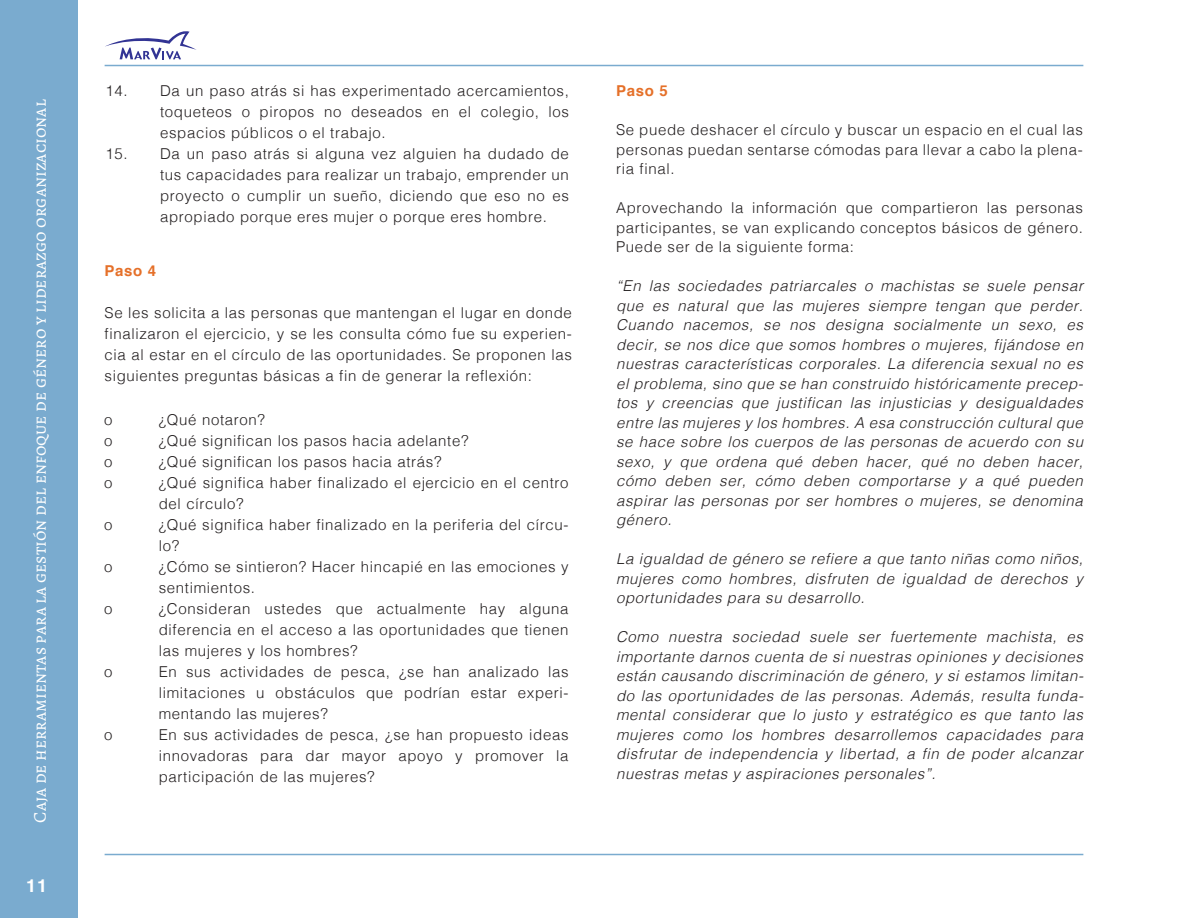
<style>
.page{position:relative;width:1188px;height:918px;background:#fff}
.page>*{position:absolute;margin:0;border:0;box-sizing:border-box;transform-origin:0 0}
.t1{font:18px "Alegreya SC";color:#fff}
.t2{font:700 18px "Helvetica";color:#fff}
.t3{font:300 15px/21px "Helvetica";letter-spacing:.045em;color:#231f20;text-align:justify}
.t4{font:italic 300 15px/19.5px "Helvetica";letter-spacing:.045em;color:#231f20;text-align:justify}
.t5{font:700 15px "Helvetica";letter-spacing:.045em;color:#e57029}
</style>
<div class="page">
<div style="left:0;top:0;width:77px;height:918px;background:#7aabcf"></div>
<hr style="left:105px;top:65px;width:978px;height:1px;background:#7aabcf">
<hr style="left:105px;top:854px;width:978px;height:1px;background:#7aabcf">
<svg style="left:105px;top:31px;width:91px;height:28px"></svg>
<p class="t1" style="left:29px;top:823px;width:725px;rotate:-90deg">Caja de herramientas para la gestión del enfoque de género y liderazgo organizacional</p>
<p class="t2" style="left:26px;top:871px;width:22px">11</p>
<p class="t3" style="left:105px;top:79px;width:24px">14.</p>
<p class="t3" style="left:105px;top:142px;width:24px">15.</p>
<p class="t3" style="left:160px;top:79px;width:410px;text-align:left">Da un paso atrás si has experimentado acercamientos, toqueteos o piropos no deseados en el colegio, los espacios públicos o el trabajo.<br>Da un paso atrás si alguna vez alguien ha dudado de tus capacidades para realizar un trabajo, emprender un proyecto o cumplir un sueño, diciendo que eso no es apropiado porque eres mujer o porque eres hombre.</p>
<p class="t5" style="left:105px;top:259px;width:53px">Paso 4</p>
<p class="t3" style="left:105px;top:301px;width:469px">Se les solicita a las personas que mantengan el lugar en donde finalizaron el ejercicio, y se les consulta cómo fue su experien&shy;cia al estar en el círculo de las oportunidades. Se proponen las siguientes preguntas básicas a fin de generar la reflexión:</p>
<p class="t3" style="left:104px;top:408px;width:10px">o o o o</p>
<p class="t3" style="left:104px;top:513px;width:10px">o</p>
<p class="t3" style="left:104px;top:555px;width:10px">o</p>
<p class="t3" style="left:104px;top:597px;width:10px">o</p>
<p class="t3" style="left:104px;top:660px;width:10px">o</p>
<p class="t3" style="left:104px;top:723px;width:10px">o</p>
<p class="t3" style="left:159px;top:408px;width:411px;text-align:left">¿Qué notaron?<br>¿Qué significan los pasos hacia adelante?<br>¿Qué significan los pasos hacia atrás?<br>¿Qué significa haber finalizado el ejercicio en el centro del círculo?<br>¿Qué significa haber finalizado en la periferia del círcu&shy;lo?<br>¿Cómo se sintieron? Hacer hincapié en las emociones y sentimientos.<br>¿Consideran ustedes que actualmente hay alguna diferencia en el acceso a las oportunidades que tienen las mujeres y los hombres?<br>En sus actividades de pesca, ¿se han analizado las limitaciones u obstáculos que podrían estar experi&shy;mentando las mujeres?<br>En sus actividades de pesca, ¿se han propuesto ideas innovadoras para dar mayor apoyo y promover la participación de las mujeres?</p>
<p class="t5" style="left:616px;top:79px;width:53px">Paso 5</p>
<p class="t3" style="left:616px;top:119px;width:468px;line-height:19.5px">Se puede deshacer el círculo y buscar un espacio en el cual las personas puedan sentarse cómodas para llevar a cabo la plena&shy;ria final.</p>
<p class="t3" style="left:616px;top:197px;width:468px;line-height:19.5px">Aprovechando la información que compartieron las personas participantes, se van explicando conceptos básicos de género.<br>Puede ser de la siguiente forma:</p>
<p class="t4" style="left:616px;top:275px;width:469px">“En las sociedades patriarcales o machistas se suele pensar que es natural que las mujeres siempre tengan que perder.<br>Cuando nacemos, se nos designa socialmente un sexo, es decir, se nos dice que somos hombres o mujeres, fijándose en nuestras características corporales. La diferencia sexual no es el problema, sino que se han construido históricamente precep&shy;tos y creencias que justifican las injusticias y desigualdades entre las mujeres y los hombres. A esa construcción cultural que se hace sobre los cuerpos de las personas de acuerdo con su sexo, y que ordena qué deben hacer, qué no deben hacer, cómo deben ser, cómo deben comportarse y a qué pueden aspirar las personas por ser hombres o mujeres, se denomina género.</p>
<p class="t4" style="left:616px;top:548px;width:468px">La igualdad de género se refiere a que tanto niñas como niños, mujeres como hombres, disfruten de igualdad de derechos y oportunidades para su desarrollo.</p>
<p class="t4" style="left:616px;top:626px;width:469px">Como nuestra sociedad suele ser fuertemente machista, es importante darnos cuenta de si nuestras opiniones y decisiones están causando discriminación de género, y si estamos limitan&shy;do las oportunidades de las personas. Además, resulta funda&shy;mental considerar que lo justo y estratégico es que tanto las mujeres como los hombres desarrollemos capacidades para disfrutar de independencia y libertad, a fin de poder alcanzar nuestras metas y aspiraciones personales”.</p>
</div>
